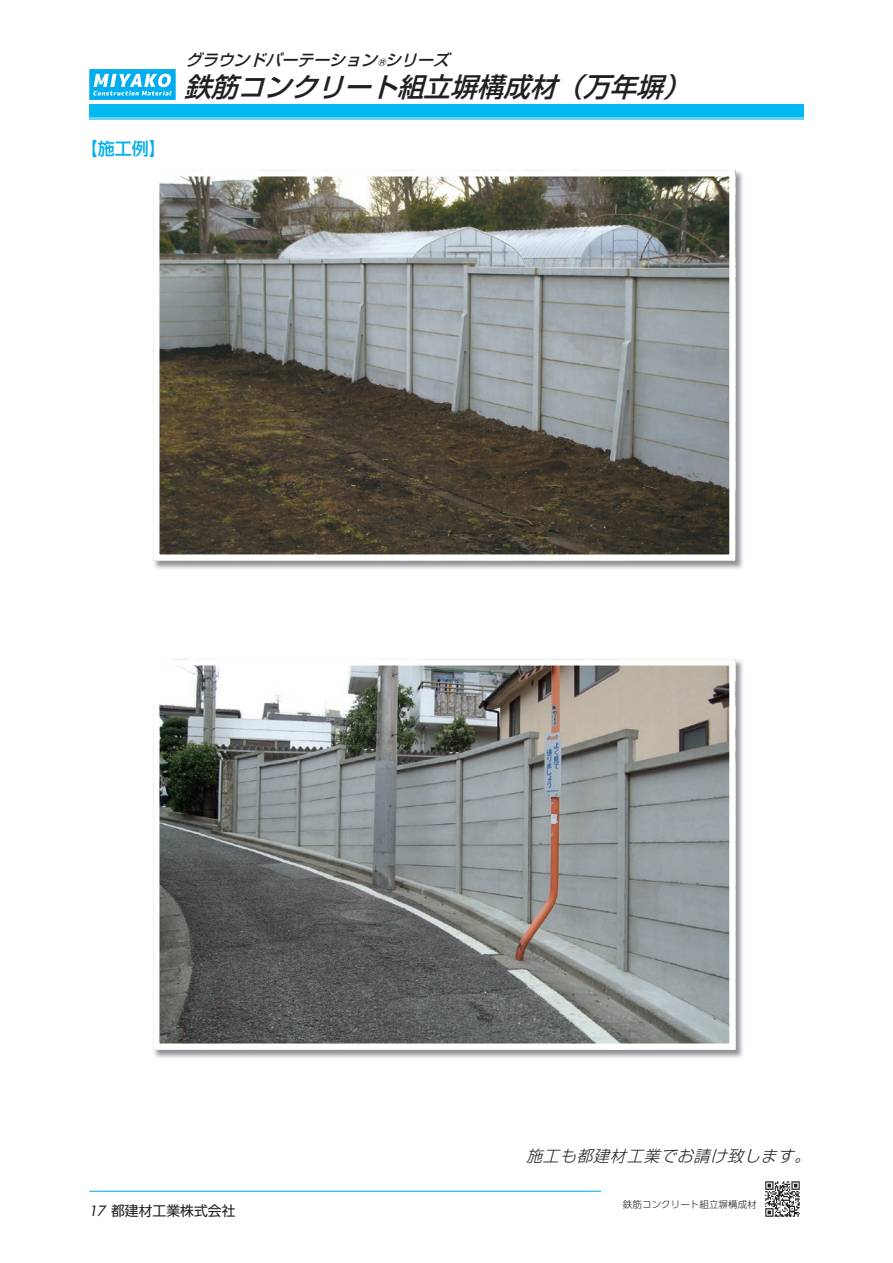
<style>
.page{position:relative;width:893px;height:1263px;background:#fff}
.page>*{position:absolute;margin:0;border:0;box-sizing:border-box;transform-origin:0 0}
.t1{font:italic 500 26.7px "Shin Go Pro";color:#231f20}
.t2{font:500 16.95px "Shin Go Pro";color:#00aeef}
.t3{font:italic 500 15.9px "Shin Go Pro";color:#231f20}
.t4{font:italic 300 15.9px "Shin Go Pro";color:#231f20}
.t5{font:13.8px "Shin Go Pro";color:#231f20}
.t6{font:300 9.6px "UD Shin Go Pro";color:#231f20}
.s1{font-size:9.3px}
.s2{font-family:"Futura";font-style:italic}
</style>
<div class="page">
<img style="left:154px;top:660px;width:589px;height:398px">
<svg style="left:153px;top:659px;width:583px;height:391px;background:#888b8a"></svg>
<img style="left:154px;top:171px;width:589px;height:398px">
<svg style="left:153px;top:170px;width:583px;height:391px;background:#797872"></svg>
<hr style="left:89px;top:1191px;width:715px;height:1px;background:#00aeef">
<svg style="left:89px;top:69px;width:87px;height:31px"></svg>
<div style="left:89px;top:104px;width:715px;height:13px;background:#00baf1"></div>
<hr style="left:89px;top:117px;width:715px;height:2px;background:#6bcff6">
<img style="left:761px;top:1181px;width:43px;height:36px">
<div style="left:602px;top:1188px;width:159px;height:32px;background:#fff"></div>
<p class="t2" style="left:81px;top:135px;width:87px">【施工例】</p>
<p class="t3" style="left:185px;top:46px;width:271px">グラウンドパーテーション<span class="s1">®</span>シリーズ</p>
<h1 class="t1" style="left:184px;top:65px;width:516px">鉄筋コンクリート組立塀構成材（万年塀）</h1>
<p class="t3" style="left:217px;top:47px;width:223px">ンドパーテーション<span class="s1">®</span>シリーズ</p>
<p class="t4" style="left:526px;top:1143px;width:291px">施工も都建材工業でお請け致します。</p>
<p class="t5" style="left:89px;top:1199px;width:148px"><span class="s2">17</span> 都建材工業株式会社</p>
<p class="t5" style="left:89px;top:1199px;width:156px"><span class="s2">21</span>　都建材工業株式会社</p>
<p class="t6" style="left:623px;top:1197px;width:135px">鉄筋コンクリート組立塀構成材</p>
</div>
